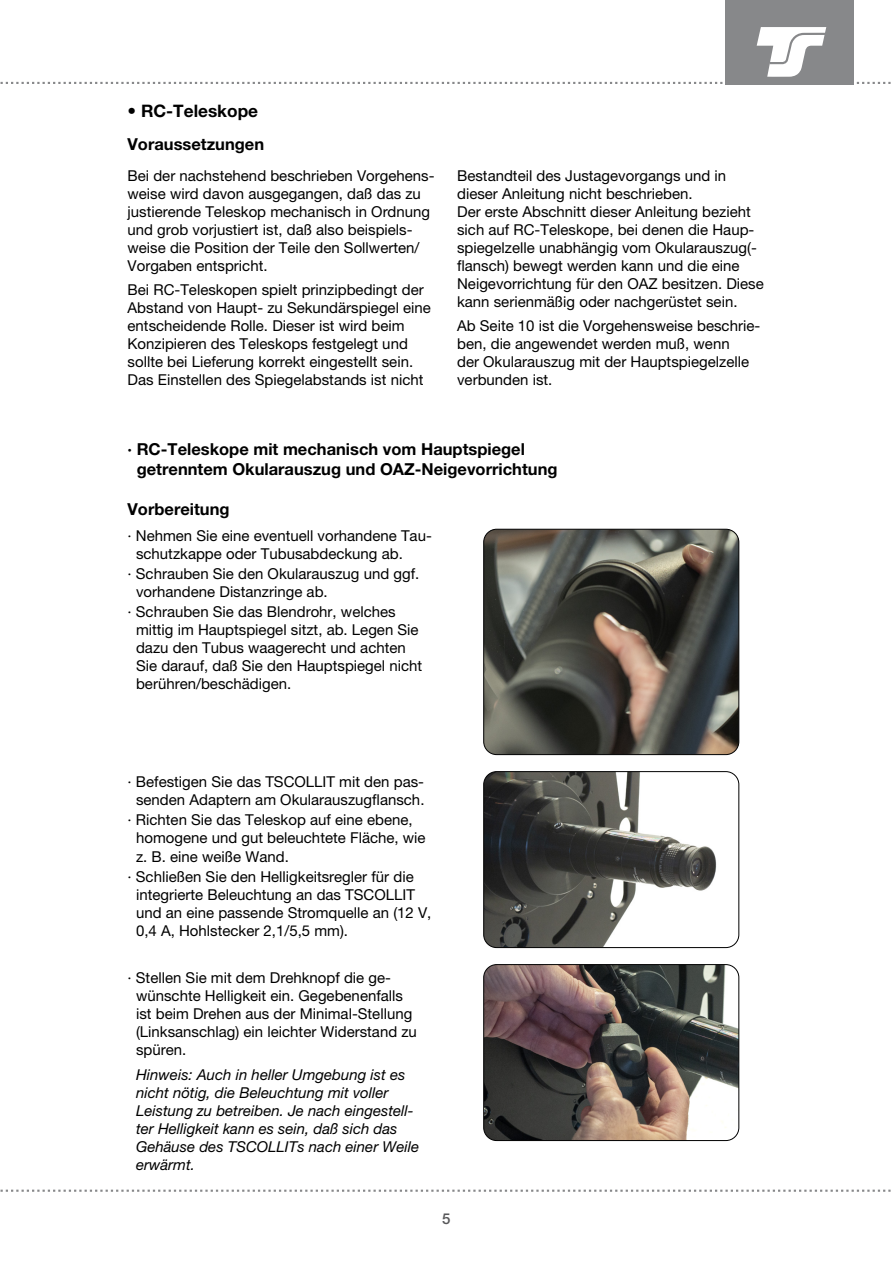
<style>
.page{position:relative;width:893px;height:1263px;background:#fff}
.page>*{position:absolute;margin:0;border:0;box-sizing:border-box;transform-origin:0 0}
.t1{font:700 17.25px "Helvetica Neue LT Pro";color:#000}
.t2{font:700 16.5px/19.8px "Helvetica Neue LT Pro";color:#000}
.t3{font:15px/18px "Helvetica Neue LT Pro";color:#000}
.t4{font:italic 15px/18px "Helvetica Neue LT Pro";color:#000}
.t5{font:500 15px "Helvetica Neue LT Pro";color:#58585a}
</style>
<div class="page">
<div style="left:725px;top:0;width:129px;height:84px;background:#87888a"></div>
<svg style="left:0;top:1189px;width:891px;height:3px"></svg>
<svg style="left:0;top:27px;width:891px;height:57px"></svg>
<img style="left:484px;top:529px;width:255px;height:226px">
<div style="left:483px;top:529px;width:256px;height:226px;border:1px solid #000;border-radius:13px"></div>
<img style="left:485px;top:772px;width:254px;height:175px">
<div style="left:483px;top:771px;width:256px;height:177px;border:1px solid #000;border-radius:13px"></div>
<img style="left:485px;top:964px;width:254px;height:176px">
<div style="left:483px;top:964px;width:256px;height:177px;border:1px solid #000;border-radius:13px"></div>
<p class="t1" style="left:128px;top:101px;width:132px">• RC-Teleskope</p>
<p class="t2" style="left:128px;top:134px;width:138px">Voraussetzungen</p>
<p class="t3" style="left:128px;top:166px;width:309px">Bei der nachstehend beschrieben Vorgehens&shy;weise wird davon ausgegangen, daß das zu justierende Teleskop mechanisch in Ordnung und grob vorjustiert ist, daß also beispiels&shy;weise die Position der Teile den Sollwerten/ Vorgaben entspricht.</p>
<p class="t3" style="left:128px;top:280px;width:305px">Bei RC-Teleskopen spielt prinzipbedingt der Abstand von Haupt- zu Sekundärspiegel eine entscheidende Rolle. Dieser ist wird beim Konzipieren des Teleskops festgelegt und sollte bei Lieferung korrekt eingestellt sein.<br>Das Einstellen des Spiegelabstands ist nicht</p>
<p class="t3" style="left:457px;top:166px;width:308px">Bestandteil des Justagevorgangs und in dieser Anleitung nicht beschrieben.<br>Der erste Abschnitt dieser Anleitung bezieht sich auf RC-Teleskope, bei denen die Haup&shy;spiegelzelle unabhängig vom Okularauszug(- flansch) bewegt werden kann und die eine Neigevorrichtung für den OAZ besitzen. Diese kann serienmäßig oder nachgerüstet sein.</p>
<p class="t3" style="left:457px;top:316px;width:305px">Ab Seite 10 ist die Vorgehensweise beschrie&shy;ben, die angewendet werden muß, wenn<br>der Okularauszug mit der Hauptspiegelzelle verbunden ist.</p>
<p class="t2" style="left:137px;top:439px;width:422px;text-indent:-9px">· RC-Teleskope mit mechanisch vom Hauptspiegel getrenntem Okularauszug und OAZ-Neigevorrichtung</p>
<p class="t2" style="left:128px;top:498px;width:104px">Vorbereitung</p>
<p class="t3" style="left:136px;top:526px;width:297px;text-indent:-9px">· Nehmen Sie eine eventuell vorhandene Tau&shy;schutzkappe oder Tubusabdeckung ab.</p>
<p class="t3" style="left:136px;top:564px;width:285px;text-indent:-9px">· Schrauben Sie den Okularauszug und ggf. vorhandene Distanzringe ab.</p>
<p class="t3" style="left:136px;top:602px;width:288px;text-indent:-9px">· Schrauben Sie das Blendrohr, welches mittig im Hauptspiegel sitzt, ab. Legen Sie dazu den Tubus waagerecht und achten Sie darauf, daß Sie den Hauptspiegel nicht berühren/beschädigen.</p>
<p class="t3" style="left:128px;top:773px;width:298px;text-align:center">· Befestigen Sie das TSCOLLIT mit den pas&shy;senden Adaptern am Okularauszugflansch.</p>
<p class="t3" style="left:136px;top:811px;width:291px;text-indent:-9px">· Richten Sie das Teleskop auf eine ebene, homogene und gut beleuchtete Fläche, wie z. B. eine weiße Wand.</p>
<p class="t3" style="left:136px;top:867px;width:297px;text-indent:-9px">· Schließen Sie den Helligkeitsregler für die integrierte Beleuchtung an das TSCOLLIT und an eine passende Stromquelle an (12 V, 0,4 A, Hohlstecker 2,1/5,5 mm).</p>
<p class="t3" style="left:136px;top:969px;width:282px;text-indent:-9px">· Stellen Sie mit dem Drehknopf die ge&shy;wünschte Helligkeit ein. Gegebenenfalls ist beim Drehen aus der Minimal-Stellung (Linksanschlag) ein leichter Widerstand zu spüren.</p>
<p class="t4" style="left:136px;top:1065px;width:285px">Hinweis: Auch in heller Umgebung ist es nicht nötig, die Beleuchtung mit voller Leistung zu betreiben. Je nach eingestell&shy;ter Helligkeit kann es sein, daß sich das Gehäuse des TSCOLLITs nach einer Weile erwärmt.</p>
<p class="t5" style="left:442px;top:1209px;width:10px">5</p>
</div>
